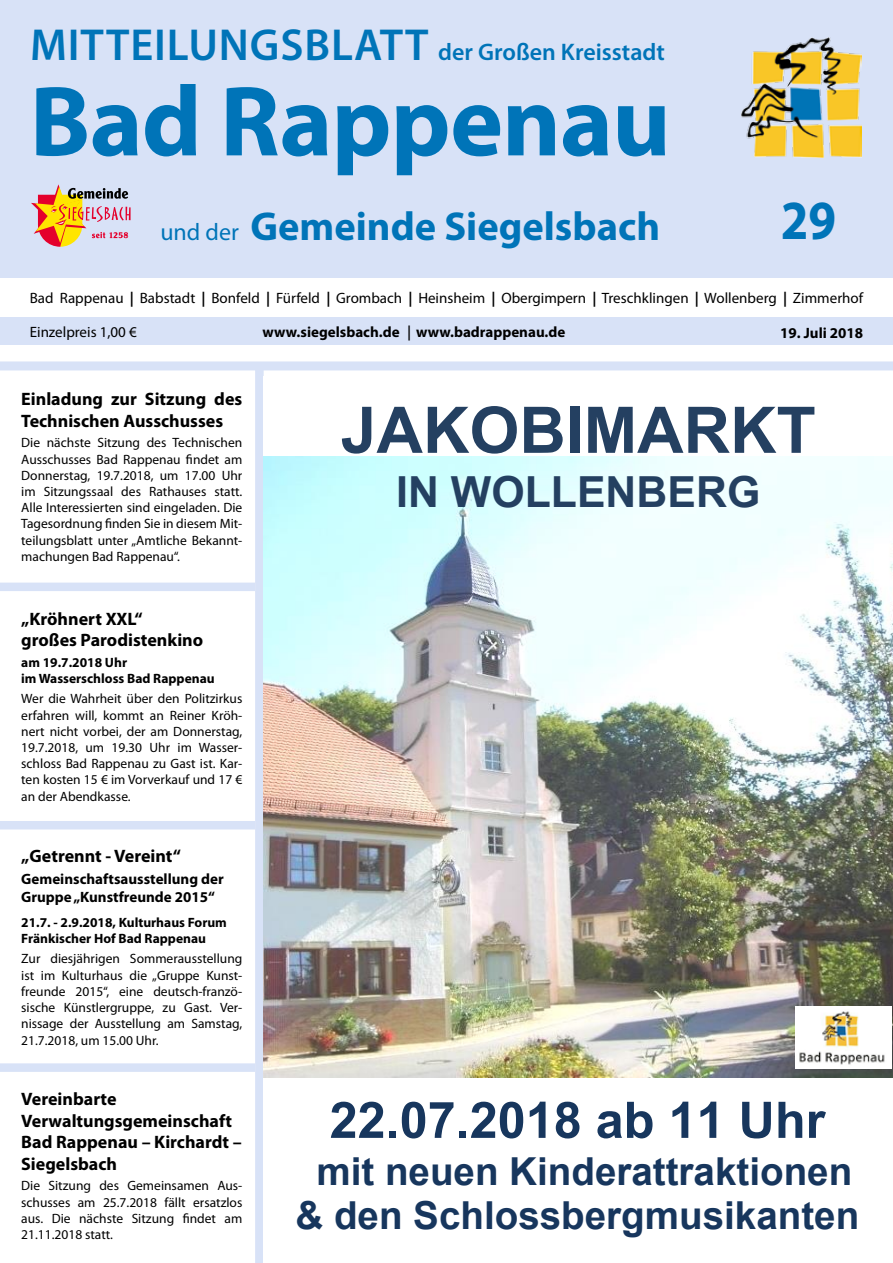
<style>
.page{position:relative;width:893px;height:1263px;background:#fff}
.page>*{position:absolute;margin:0;border:0;box-sizing:border-box;transform-origin:0 0}
.t1{font:700 100.5px "Myriad Pro";letter-spacing:-.01em;color:#0074b8}
.t2{font:700 64.35px "Arial";color:#244061}
.t3{font:700 55.5px "Myriad Pro";color:#0074b8;scale:.9 1}
.t4{font:700 50.4px "Arial";color:#17365d}
.t5{font:700 42.75px "Arial";color:#244061}
.t6{font:700 40.5px "Myriad Pro";color:#0074b8}
.t7{font:700 38.55px/44.4px "Arial";color:#17365d;text-align:center}
.t8{font:600 24px "Myriad Pro";color:#0074b8}
.t9{font:700 18px/21.6px "Myriad Pro";color:#000}
.t10{font:15px "Myriad Pro";color:#000}
.t11{font:700 15px/18px "Myriad Pro";color:#000}
.t12{font:13.5px/16.2px "Myriad Pro";color:#000;text-align:justify}
.t13{font:700 13.5px/16.2px "Myriad Pro";color:#000}
.s1{font-size:45px}
.s2{font-weight:400;font-size:24px}
.s3{font-weight:700;font-style:italic}
.s4{font-family:"Futura BT";font-weight:500}
</style>
<div class="page">
<div style="left:255px;top:370px;width:9px;height:893px;background:#d8e2f7"></div>
<div style="left:0;top:583px;width:255px;height:8px;background:#d8e2f7"></div>
<div style="left:0;top:821px;width:255px;height:8px;background:#d8e2f7"></div>
<div style="left:0;top:1063px;width:255px;height:9px;background:#d8e2f7"></div>
<div style="left:0;top:317px;width:893px;height:27px;background:#d8e2f7"></div>
<div style="left:0;top:0;width:893px;height:277px;background:#d8e2f7"></div>
<img style="left:742px;top:38px;width:119px;height:119px">
<div style="left:0;top:361px;width:893px;height:9px;background:#d8e2f7"></div>
<svg style="left:31px;top:184px;width:100px;height:63px"></svg>
<img style="left:264px;top:457px;width:629px;height:620px">
<img style="left:796px;top:1007px;width:95px;height:62px">
<h3 class="t8" style="left:30px;top:37px;width:636px"><span class="s1">Mitteilungsblatt</span> der Großen Kreisstadt</h3>
<h1 class="t1" style="left:30px;top:56px;width:642px">Bad Rappenau</h1>
<h3 class="t6" style="left:160px;top:200px;width:501px"><span class="s2">und der</span> Gemeinde Siegelsbach</h3>
<h3 class="t3" style="left:781px;top:184px;width:63px">29</h3>
<p class="t10" style="left:30px;top:289px;width:835px">Bad Rappenau <span class="s3">|</span> Babstadt <span class="s3">|</span> Bonfeld <span class="s3">|</span> Fürfeld <span class="s3">|</span> Grombach <span class="s3">|</span> Heinsheim <span class="s3">|</span> Obergimpern <span class="s3">|</span> Treschklingen <span class="s3">|</span> Wollenberg <span class="s3">|</span> Zimmerhof</p>
<p class="t10" style="left:30px;top:323px;width:109px">Einzelpreis 1,00 €</p>
<p class="t11" style="left:263px;top:323px;width:304px">www.siegelsbach.de <span class="s4">|</span> www.badrappenau.de</p>
<p class="t11" style="left:780px;top:323px;width:85px">19. Juli 2018</p>
<h3 class="t9" style="left:21px;top:388px;width:223px">Einladung zur Sitzung des<br>Technischen Ausschusses</h3>
<p class="t12" style="left:21px;top:434px;width:223px">Die nächste Sitzung des Technischen Ausschusses Bad Rappenau findet am Donnerstag, 19.7.2018, um 17.00 Uhr im Sitzungssaal des Rathauses statt.<br>Alle Interessierten sind eingeladen. Die Tagesordnung finden Sie in diesem Mit&shy;teilungsblatt unter „Amtliche Bekannt&shy;machungen Bad Rappenau“.</p>
<h3 class="t9" style="left:21px;top:607px;width:183px">„Kröhnert XXL“<br>großes Parodistenkino</h3>
<p class="t13" style="left:21px;top:654px;width:195px">am 19.7.2018 Uhr<br>im Wasserschloss Bad Rappenau</p>
<p class="t12" style="left:21px;top:690px;width:223px">Wer die Wahrheit über den Politzirkus erfahren will, kommt an Reiner Kröh&shy;nert nicht vorbei, der am Donnerstag, 19.7.2018, um 19.30 Uhr im Wasser&shy;schloss Bad Rappenau zu Gast ist. Kar&shy;ten kosten 15 € im Vorverkauf und 17 € an der Abendkasse.</p>
<h3 class="t9" style="left:21px;top:844px;width:161px">„Getrennt - Vereint“</h3>
<p class="t11" style="left:21px;top:869px;width:204px">Gemeinschaftsausstellung der<br>Gruppe „Kunstfreunde 2015“</p>
<p class="t13" style="left:21px;top:914px;width:207px">21.7. - 2.9.2018, Kulturhaus Forum<br>Fränkischer Hof Bad Rappenau</p>
<p class="t12" style="left:21px;top:951px;width:223px">Zur diesjährigen Sommerausstellung ist im Kulturhaus die „Gruppe Kunst&shy;freunde 2015“, eine deutsch-franzö&shy;sische Künstlergruppe, zu Gast. Ver&shy;nissage der Ausstellung am Samstag, 21.7.2018, um 15.00 Uhr.</p>
<h3 class="t9" style="left:21px;top:1088px;width:222px">Vereinbarte<br>Verwaltungsgemeinschaft<br>Bad Rappenau – Kirchardt –<br>Siegelsbach</h3>
<p class="t12" style="left:21px;top:1177px;width:223px">Die Sitzung des Gemeinsamen Aus&shy;schusses am 25.7.2018 fällt ersatzlos aus. Die nächste Sitzung findet am 21.11.2018 statt.</p>
<h2 class="t2" style="left:341px;top:387px;width:476px">JAKOBIMARKT</h2>
<h3 class="t5" style="left:396px;top:463px;width:366px">IN WOLLENBERG</h3>
<h3 class="t4" style="left:330px;top:1086px;width:497px">22.07.2018 ab 11 Uhr</h3>
<h3 class="t7" style="left:295px;top:1150px;width:565px">mit neuen Kinderattraktionen &amp; den Schlossbergmusikanten</h3>
</div>
